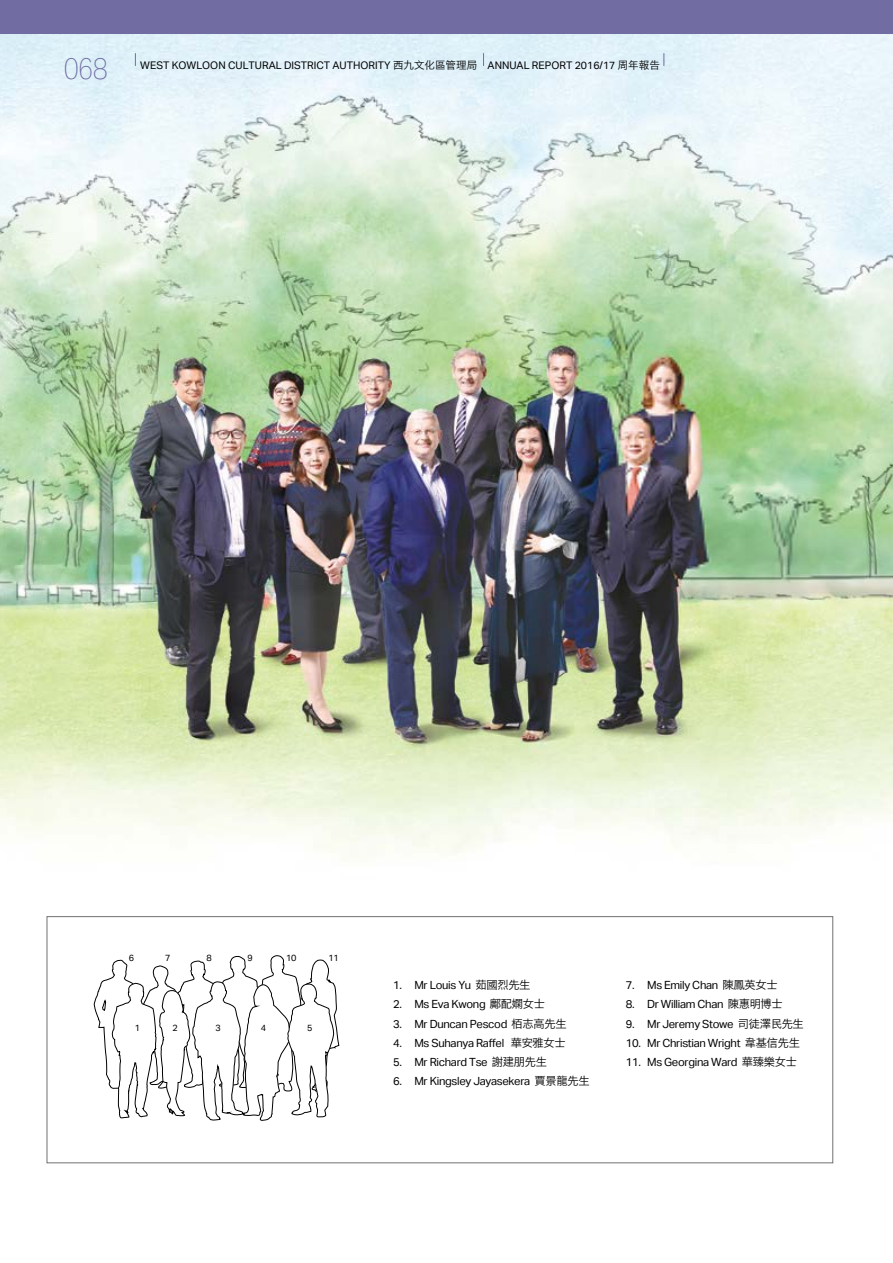
<style>
.page{position:relative;width:893px;height:1263px;background:#fff}
.page>*{position:absolute;margin:0;border:0;box-sizing:border-box;transform-origin:0 0}
.t1{font:100 30px "Aktiv Grotesk";color:#716da3;scale:.85 1}
.t2{font:11.25px "Aktiv Grotesk";letter-spacing:-.025em;color:#000}
.t3{font:10.5px "Aktiv Grotesk";color:#000}
.t4{font:9px "Aktiv Grotesk";color:#000}
.s1{font-family:"Hiragino Sans GB W3"}
</style>
<div class="page">
<img style="left:0;top:34px;width:893px;height:819px">
<div style="left:47px;top:916px;width:786px;height:247px;border:1px solid #727171"></div>
<svg style="left:94px;top:955px;width:245px;height:166px"></svg>
<svg style="left:135px;top:53px;width:1px;height:13px"></svg>
<svg style="left:483px;top:53px;width:1px;height:13px"></svg>
<svg style="left:663px;top:53px;width:1px;height:13px"></svg>
<div style="left:0;top:0;width:893px;height:34px;background:#716da3"></div>
<h1 class="t1" style="left:64px;top:52px;width:53px">068</h1>
<p class="t3" style="left:140px;top:59px;width:521px">WEST KOWLOON CULTURAL DISTRICT AUTHORITY <span class="s1">西九文化區管理局</span> ANNUAL REPORT 2016/17 <span class="s1">周年報告</span></p>
<p class="t4" style="left:129px;top:953px;width:7px">6</p>
<p class="t4" style="left:206px;top:953px;width:7px">8</p>
<p class="t4" style="left:247px;top:953px;width:7px">9</p>
<p class="t4" style="left:286px;top:953px;width:12px">10</p>
<p class="t4" style="left:329px;top:953px;width:12px">11</p>
<p class="t4" style="left:165px;top:953px;width:7px">7</p>
<p class="t4" style="left:135px;top:1023px;width:7px">1</p>
<p class="t4" style="left:216px;top:1023px;width:7px">3</p>
<p class="t4" style="left:261px;top:1023px;width:7px">4</p>
<p class="t4" style="left:307px;top:1023px;width:7px">5</p>
<p class="t4" style="left:173px;top:1023px;width:7px">2</p>
<p class="t2" style="left:393px;top:979px;width:139px">1. Mr Louis Yu <span class="s1">茹國烈先生</span></p>
<p class="t2" style="left:393px;top:998px;width:153px">2. Ms Eva Kwong <span class="s1">鄺配嫻女士</span></p>
<p class="t2" style="left:393px;top:1017px;width:175px">3. Mr Duncan Pescod <span class="s1">栢志高先生</span></p>
<p class="t2" style="left:393px;top:1036px;width:174px">4. Ms Suhanya Raffel <span class="s1">華安雅女士</span></p>
<p class="t2" style="left:393px;top:1056px;width:155px">5. Mr Richard Tse <span class="s1">謝建朋先生</span></p>
<p class="t2" style="left:393px;top:1075px;width:198px">6. Mr Kingsley Jayasekera <span class="s1">賈景龍先生</span></p>
<p class="t2" style="left:626px;top:979px;width:153px">7. Ms Emily Chan <span class="s1">陳鳳英女士</span></p>
<p class="t2" style="left:626px;top:998px;width:158px">8. Dr William Chan <span class="s1">陳惠明博士</span></p>
<p class="t2" style="left:626px;top:1017px;width:180px">9. Mr Jeremy Stowe <span class="s1">司徒澤民先生</span></p>
<p class="t2" style="left:626px;top:1036px;width:176px">10. Mr Christian Wright <span class="s1">韋基信先生</span></p>
<p class="t2" style="left:626px;top:1056px;width:173px">11. Ms Georgina Ward <span class="s1">華臻樂女士</span></p>
</div>
